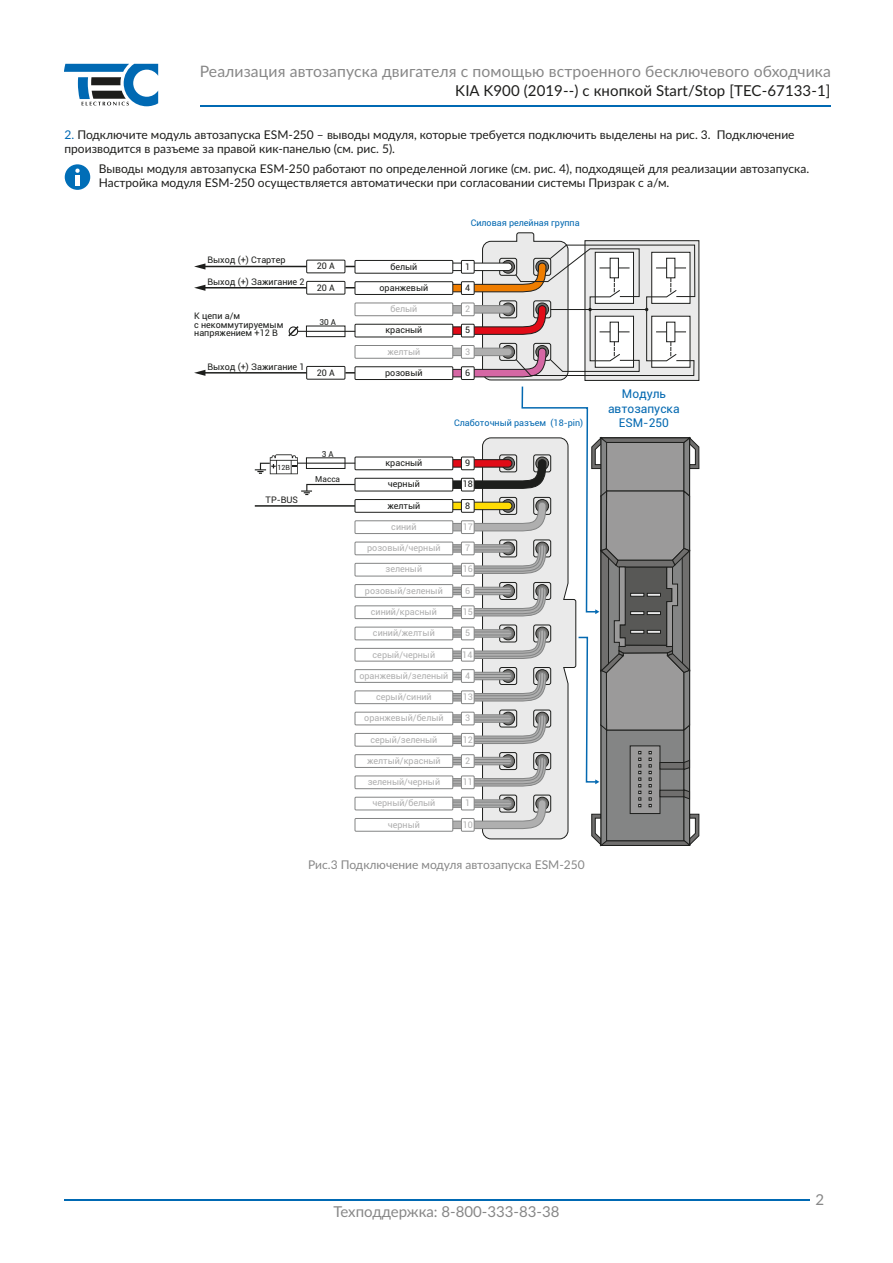
<style>
.page{position:relative;width:893px;height:1263px;background:#fff}
.page>*{position:absolute;margin:0;border:0;box-sizing:border-box;transform-origin:0 0}
.t1{font:15.75px "Lato";letter-spacing:.005em;color:#878787}
.t2{font:15px "Lato";letter-spacing:.005em;color:#1d1d1b}
.t3{font:15px "Lato";color:#878787}
.t4{font:12px/13.5px "Lato";color:#1d1d1b}
.t5{font:12px "Lato";color:#878787}
.t6{font:12px/14.4px "Roboto";color:#0469b1;text-align:center}
.t7{font:9px "Roboto";color:#b0b0b0}
.t8{font:9px/8.6px "Roboto";color:#1d1e1c}
.t9{font:9px "Roboto";color:#0469b1}
.t10{font:9px "Roboto";color:#1d1d1b}
.t11{font:8.25px "Roboto";color:#1d1e1c}
.t12{font:7.05px "Roboto";color:#1d1e1c}
.s1{color:#0069b4}
</style>
<div class="page">
<hr style="left:64px;top:1199px;width:745px;height:1px;background:#0069b3">
<svg style="left:64px;top:64px;width:94px;height:42px"></svg>
<hr style="left:201px;top:105px;width:630px;height:1px;background:#0069b3">
<div style="left:65px;top:164px;width:25px;height:26px;background:#006eb7;border-radius:50%"></div>
<svg style="left:75px;top:169px;width:5px;height:4px"></svg>
<div style="left:75px;top:175px;width:5px;height:11px;background:#fff"></div>
<div style="left:355px;top:457px;width:98px;height:13px;border:1px solid #1d1e1c"></div>
<div style="left:355px;top:478px;width:98px;height:13px;border:1px solid #1d1e1c"></div>
<div style="left:355px;top:627px;width:98px;height:13px;border:1px solid #838484"></div>
<div style="left:355px;top:669px;width:98px;height:14px;border:1px solid #838484"></div>
<div style="left:355px;top:712px;width:98px;height:13px;border:1px solid #838484"></div>
<div style="left:355px;top:754px;width:98px;height:14px;border:1px solid #838484"></div>
<div style="left:355px;top:520px;width:98px;height:14px;border:1px solid #838484"></div>
<div style="left:355px;top:563px;width:98px;height:13px;border:1px solid #838484"></div>
<div style="left:355px;top:605px;width:98px;height:14px;border:1px solid #838484"></div>
<div style="left:355px;top:690px;width:98px;height:14px;border:1px solid #838484"></div>
<div style="left:355px;top:775px;width:98px;height:14px;border:1px solid #838484"></div>
<div style="left:355px;top:818px;width:98px;height:14px;border:1px solid #838484"></div>
<div style="left:355px;top:648px;width:98px;height:13px;border:1px solid #838484"></div>
<div style="left:355px;top:499px;width:98px;height:14px;border:1px solid #1d1e1c"></div>
<div style="left:355px;top:733px;width:98px;height:13px;border:1px solid #838484"></div>
<div style="left:355px;top:542px;width:98px;height:13px;border:1px solid #838484"></div>
<div style="left:355px;top:584px;width:98px;height:14px;border:1px solid #838484"></div>
<div style="left:355px;top:797px;width:98px;height:13px;border:1px solid #838484"></div>
<div style="left:306px;top:457px;width:39px;height:12px;background:#fff;border:1px solid #1d1e1c"></div>
<hr style="left:297px;top:463px;width:58px;height:1px;background:#1d1e1c">
<svg style="left:255px;top:454px;width:43px;height:20px"></svg>
<svg style="left:301px;top:484px;width:54px;height:11px"></svg>
<div style="left:355px;top:260px;width:98px;height:14px;border:1px solid #1d1e1c"></div>
<div style="left:355px;top:281px;width:98px;height:14px;border:1px solid #1d1e1c"></div>
<div style="left:355px;top:324px;width:98px;height:13px;border:1px solid #1d1e1c"></div>
<div style="left:355px;top:366px;width:98px;height:14px;border:1px solid #1d1e1c"></div>
<div style="left:355px;top:303px;width:98px;height:13px;border:1px solid #838484"></div>
<div style="left:355px;top:345px;width:98px;height:14px;border:1px solid #838484"></div>
<svg style="left:400px;top:232px;width:299px;height:614px"></svg>
<div style="left:306px;top:366px;width:39px;height:14px;border:1px solid #1d1e1c"></div>
<svg style="left:345px;top:372px;width:10px;height:2px"></svg>
<hr style="left:203px;top:372px;width:104px;height:2px;background:#1d1e1c">
<svg style="left:194px;top:370px;width:11px;height:6px"></svg>
<div style="left:306px;top:281px;width:39px;height:13px;border:1px solid #1d1e1c"></div>
<hr style="left:203px;top:287px;width:104px;height:1px;background:#1d1e1c">
<svg style="left:194px;top:285px;width:11px;height:6px"></svg>
<div style="left:306px;top:260px;width:39px;height:13px;border:1px solid #1d1e1c"></div>
<hr style="left:203px;top:266px;width:104px;height:1px;background:#1d1e1c">
<svg style="left:194px;top:263px;width:11px;height:7px"></svg>
<svg style="left:306px;top:326px;width:39px;height:11px"></svg>
<hr style="left:297px;top:331px;width:58px;height:1px;background:#1d1e1c">
<svg style="left:288px;top:326px;width:12px;height:11px"></svg>
<hr style="left:255px;top:505px;width:100px;height:2px;background:#1d1e1c">
<h1 class="t1" style="left:200px;top:60px;width:633px">Реализация автозапуска двигателя с помощью встроенного бесключевого обходчика</h1>
<p class="t2" style="left:455px;top:80px;width:377px">KIA K900 (2019--) с кнопкой Start/Stop [TEC-67133-1]</p>
<p class="t4" style="left:64px;top:128px;width:732px"><span class="s1">2.</span> Подключите модуль автозапуска ESM-250 – выводы модуля, которые требуется подключить выделены на рис. 3. Подключение производится в разъеме за правой кик-панелью (см. рис. 5).</p>
<p class="t4" style="left:99px;top:162px;width:712px">Выводы модуля автозапуска ESM-250 работают по определенной логике (см. рис. 4), подходящей для реализации автозапуска.<br>Настройка модуля ESM-250 осуществляется автоматически при согласовании системы Призрак с а/м.</p>
<p class="t8" style="left:207px;top:256px;width:80px">Выход (+) Стартер</p>
<p class="t8" style="left:207px;top:277px;width:99px">Выход (+) Зажигание 2</p>
<p class="t8" style="left:194px;top:312px;width:91px">К цепи а/м<br>с некоммутируемым напряжением +12 В</p>
<p class="t8" style="left:207px;top:362px;width:99px">Выход (+) Зажигание 1</p>
<p class="t8" style="left:317px;top:261px;width:20px">20 А</p>
<p class="t8" style="left:317px;top:283px;width:20px">20 А</p>
<p class="t11" style="left:319px;top:316px;width:18px">30 А</p>
<p class="t8" style="left:317px;top:368px;width:20px">20 А</p>
<p class="t12" style="left:278px;top:462px;width:14px">12В</p>
<p class="t10" style="left:266px;top:493px;width:34px">TP-BUS</p>
<p class="t11" style="left:322px;top:448px;width:13px">3 А</p>
<p class="t11" style="left:315px;top:473px;width:26px">Масса</p>
<p class="t9" style="left:471px;top:216px;width:110px">Силовая релейная группа</p>
<p class="t8" style="left:390px;top:262px;width:28px">белый</p>
<p class="t8" style="left:465px;top:262px;width:7px">1</p>
<p class="t8" style="left:379px;top:283px;width:50px">оранжевый</p>
<p class="t8" style="left:465px;top:283px;width:7px">4</p>
<p class="t8" style="left:385px;top:326px;width:39px">красный</p>
<p class="t8" style="left:465px;top:326px;width:7px">5</p>
<p class="t8" style="left:385px;top:368px;width:39px">розовый</p>
<p class="t8" style="left:465px;top:368px;width:7px">6</p>
<p class="t7" style="left:390px;top:303px;width:28px">белый</p>
<p class="t7" style="left:465px;top:303px;width:7px">2</p>
<p class="t7" style="left:387px;top:345px;width:34px">желтый</p>
<p class="t7" style="left:465px;top:345px;width:7px">3</p>
<p class="t9" style="left:454px;top:417px;width:131px">Слаботочный разъем (18-pin)</p>
<p class="t8" style="left:385px;top:458px;width:39px">красный</p>
<p class="t8" style="left:465px;top:458px;width:7px">9</p>
<p class="t8" style="left:388px;top:480px;width:34px">черный</p>
<p class="t8" style="left:463px;top:480px;width:12px">18</p>
<p class="t8" style="left:387px;top:501px;width:34px">желтый</p>
<p class="t8" style="left:465px;top:501px;width:7px">8</p>
<p class="t7" style="left:391px;top:520px;width:27px">синий</p>
<p class="t7" style="left:463px;top:520px;width:12px">17</p>
<p class="t7" style="left:386px;top:563px;width:38px">зеленый</p>
<p class="t7" style="left:463px;top:563px;width:12px">16</p>
<p class="t7" style="left:371px;top:605px;width:67px">синий/красный</p>
<p class="t7" style="left:463px;top:605px;width:12px">15</p>
<p class="t7" style="left:367px;top:542px;width:75px">розовый/черный</p>
<p class="t7" style="left:465px;top:542px;width:7px">7</p>
<p class="t7" style="left:365px;top:584px;width:79px">розовый/зеленый</p>
<p class="t7" style="left:465px;top:584px;width:7px">6</p>
<p class="t7" style="left:373px;top:627px;width:63px">синий/желтый</p>
<p class="t7" style="left:465px;top:627px;width:7px">5</p>
<p class="t7" style="left:359px;top:669px;width:91px">оранжевый/зеленый</p>
<p class="t7" style="left:465px;top:669px;width:7px">4</p>
<p class="t7" style="left:364px;top:712px;width:81px">оранжевый/белый</p>
<p class="t7" style="left:465px;top:712px;width:7px">3</p>
<p class="t7" style="left:367px;top:754px;width:75px">желтый/красный</p>
<p class="t7" style="left:465px;top:754px;width:7px">2</p>
<p class="t7" style="left:373px;top:648px;width:64px">серый/черный</p>
<p class="t7" style="left:462px;top:648px;width:12px">14</p>
<p class="t7" style="left:376px;top:690px;width:57px">серый/синий</p>
<p class="t7" style="left:463px;top:690px;width:12px">13</p>
<p class="t7" style="left:370px;top:733px;width:69px">серый/зеленый</p>
<p class="t7" style="left:463px;top:733px;width:12px">12</p>
<p class="t7" style="left:368px;top:775px;width:74px">зеленый/черный</p>
<p class="t7" style="left:463px;top:775px;width:12px">11</p>
<p class="t7" style="left:388px;top:818px;width:34px">черный</p>
<p class="t7" style="left:463px;top:818px;width:12px">10</p>
<p class="t7" style="left:372px;top:797px;width:64px">черный/белый</p>
<p class="t7" style="left:465px;top:797px;width:7px">1</p>
<p class="t5" style="left:308px;top:856px;width:278px">Рис.3 Подключение модуля автозапуска ESM-250</p>
<p class="t6" style="left:608px;top:386px;width:73px">Модуль автозапуска<br>ESM-250</p>
<p class="t3" style="left:333px;top:1201px;width:228px">Техподдержка: 8-800-333-83-38</p>
<p class="t3" style="left:816px;top:1189px;width:10px">2</p>
</div>
